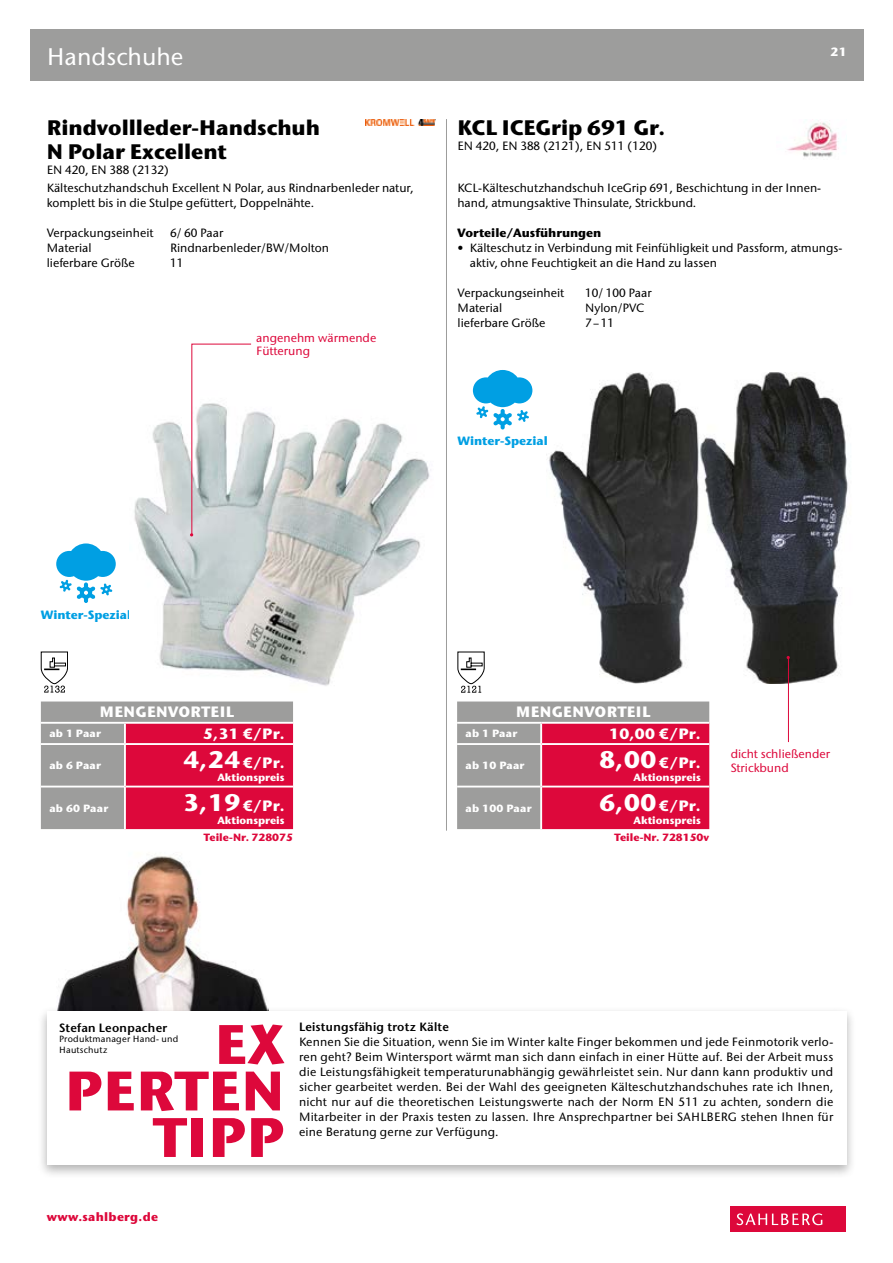
<style>
.page{position:relative;width:893px;height:1263px;background:#fff}
.page>*{position:absolute;margin:0;border:0;box-sizing:border-box;transform-origin:0 0}
.t1{font:700 55.5px/46.5px "Stone Sans ITC";letter-spacing:.01em;color:#dd083b;text-align:right}
.t2{font:500 24px "Stone Sans ITC";color:#fff}
.t3{font:700 21px/24px "Stone Sans ITC";color:#000}
.t4{font:700 15px "Stone Sans ITC";letter-spacing:.025em;color:#fff}
.t5{font:500 12px/15px "Stone Sans ITC";color:#000}
.t6{font:500 12px/13.5px "Stone Sans ITC";color:#dd083b}
.t7{font:600 12px "Stone Sans ITC";letter-spacing:.025em;color:#000}
.t8{font:700 12px "Stone Sans ITC";color:#009fe3}
.t9{font:700 12px "Stone Sans ITC";color:#000}
.t10{font:700 12px "Stone Sans ITC";letter-spacing:.025em;color:#dd083b}
.t11{font:700 12px "Stone Sans ITC";color:#fff}
.t12{font:700 10.5px "Stone Sans ITC";color:#fff}
.t13{font:700 10.5px "Stone Sans ITC";color:#dd083b}
.t14{font:700 10.5px "Stone Sans ITC";letter-spacing:.025em;color:#fff}
.t15{font:500 9px/10.8px "Stone Sans ITC";letter-spacing:.025em;color:#000}
.s1{font-size:24px}
</style>
<div class="page">
<div style="left:730px;top:1207px;width:116px;height:25px;background:#dd083b"></div>
<svg style="left:736px;top:1213px;width:86px;height:12px"></svg>
<div style="left:30px;top:30px;width:833px;height:51px;background:#9d9d9c"></div>
<svg style="left:457px;top:701px;width:252px;height:128px;background:#c2516c"></svg>
<hr style="left:541px;top:743px;width:168px;height:2px;background:#fff">
<hr style="left:542px;top:786px;width:167px;height:1px;background:#fff">
<hr style="left:540px;top:745px;width:2px;height:41px;background:#fff">
<hr style="left:540px;top:786px;width:2px;height:43px;background:#fff">
<img style="left:58px;top:856px;width:209px;height:150px">
<hr style="left:446px;top:119px;width:1px;height:712px;background:#9d9d9c">
<img style="left:549px;top:372px;width:299px;height:311px">
<img style="left:366px;top:119px;width:70px;height:6px">
<img style="left:134px;top:411px;width:296px;height:275px">
<svg style="left:41px;top:652px;width:27px;height:41px"></svg>
<svg style="left:458px;top:652px;width:26px;height:41px"></svg>
<div style="left:37px;top:1006px;width:819px;height:173px;background:#000;opacity:.3"></div>
<div style="left:47px;top:1011px;width:799px;height:154px;background:#fff"></div>
<svg style="left:190px;top:344px;width:62px;height:192px"></svg>
<hr style="left:788px;top:656px;width:1px;height:86px;background:#dd083b">
<svg style="left:41px;top:701px;width:252px;height:128px;background:#c2516b"></svg>
<hr style="left:125px;top:743px;width:168px;height:2px;background:#fff">
<hr style="left:126px;top:786px;width:167px;height:1px;background:#fff">
<hr style="left:124px;top:745px;width:2px;height:41px;background:#fff">
<hr style="left:124px;top:786px;width:2px;height:43px;background:#fff">
<svg style="left:56px;top:543px;width:60px;height:60px"></svg>
<svg style="left:473px;top:370px;width:59px;height:59px"></svg>
<img style="left:787px;top:119px;width:52px;height:38px">
<h2 class="t2" style="left:47px;top:42px;width:138px">Handschuhe</h2>
<h3 class="t3" style="left:47px;top:115px;width:275px">Rindvollleder-Handschuh<br>N Polar Excellent</h3>
<p class="t5" style="left:47px;top:161px;width:368px;line-height:18px">EN 420, EN 388 (2132)<br>Kälteschutzhandschuh Excellent N Polar, aus Rindnarbenleder natur,</p>
<p class="t5" style="left:47px;top:195px;width:269px">komplett bis in die Stulpe gefüttert, Doppelnähte.</p>
<p class="t5" style="left:47px;top:225px;width:108px">Verpackungseinheit</p>
<p class="t5" style="left:170px;top:225px;width:55px">6/ 60 Paar</p>
<p class="t5" style="left:47px;top:240px;width:46px">Material</p>
<p class="t5" style="left:170px;top:240px;width:160px">Rindnarbenleder/BW/Molton</p>
<p class="t5" style="left:47px;top:255px;width:89px">lieferbare Größe</p>
<p class="t5" style="left:170px;top:255px;width:15px">11</p>
<p class="t6" style="left:256px;top:331px;width:122px">angenehm wärmende<br>Fütterung</p>
<p class="t11" style="left:830px;top:43px;width:18px">21</p>
<h3 class="t3" style="left:458px;top:115px;width:209px">KCL ICEGrip 691 Gr.</h3>
<p class="t5" style="left:458px;top:138px;width:201px">EN 420, EN 388 (2121), EN 511 (120)</p>
<p class="t5" style="left:458px;top:180px;width:365px">KCL-Kälteschutzhandschuh IceGrip 691, Beschichtung in der Innen&shy;hand, atmungsaktive Thinsulate, Strickbund.</p>
<p class="t9" style="left:458px;top:225px;width:145px">Vorteile/Ausführungen</p>
<p class="t5" style="left:470px;top:240px;width:374px;text-indent:-12px">• Kälteschutz in Verbindung mit Feinfühligkeit und Passform, atmungs&shy;aktiv, ohne Feuchtigkeit an die Hand zu lassen</p>
<p class="t5" style="left:458px;top:285px;width:108px">Verpackungseinheit</p>
<p class="t5" style="left:585px;top:285px;width:68px">10/ 100 Paar</p>
<p class="t5" style="left:458px;top:300px;width:46px">Material</p>
<p class="t5" style="left:585px;top:300px;width:61px">Nylon/PVC</p>
<p class="t5" style="left:458px;top:315px;width:89px">lieferbare Größe</p>
<p class="t5" style="left:585px;top:315px;width:30px">7–11</p>
<p class="t8" style="left:458px;top:433px;width:92px">Winter-Spezial</p>
<p class="t8" style="left:41px;top:606px;width:92px">Winter-Spezial</p>
<p class="t4" style="left:100px;top:702px;width:136px">MENGENVORTEIL</p>
<p class="t12" style="left:49px;top:727px;width:53px">ab 1 Paar</p>
<p class="t4" style="left:203px;top:724px;width:83px">5,31 €/Pr.</p>
<p class="t12" style="left:49px;top:758px;width:53px">ab 6 Paar</p>
<p class="t4" style="left:183px;top:752px;width:103px"><span class="s1">4,24</span> €/Pr.</p>
<p class="t12" style="left:217px;top:770px;width:69px">Aktionspreis</p>
<p class="t12" style="left:49px;top:801px;width:60px">ab 60 Paar</p>
<p class="t4" style="left:183px;top:795px;width:103px"><span class="s1">3,19</span> €/Pr.</p>
<p class="t12" style="left:217px;top:813px;width:69px">Aktionspreis</p>
<p class="t13" style="left:204px;top:830px;width:91px">Teile-Nr. 728075</p>
<p class="t4" style="left:516px;top:702px;width:136px">MENGENVORTEIL</p>
<p class="t12" style="left:466px;top:727px;width:53px">ab 1 Paar</p>
<p class="t4" style="left:609px;top:724px;width:93px">10,00 €/Pr.</p>
<p class="t12" style="left:466px;top:758px;width:60px">ab 10 Paar</p>
<p class="t4" style="left:600px;top:752px;width:103px"><span class="s1">8,00</span> €/Pr.</p>
<p class="t12" style="left:634px;top:770px;width:69px">Aktionspreis</p>
<p class="t14" style="left:466px;top:801px;width:68px">ab 100 Paar</p>
<p class="t4" style="left:600px;top:795px;width:103px"><span class="s1">6,00</span> €/Pr.</p>
<p class="t12" style="left:634px;top:813px;width:69px">Aktionspreis</p>
<p class="t13" style="left:614px;top:830px;width:96px">Teile-Nr. 728150v</p>
<p class="t6" style="left:731px;top:747px;width:101px">dicht schließender<br>Strickbund</p>
<p class="t7" style="left:59px;top:1019px;width:110px">Stefan Leonpacher</p>
<p class="t15" style="left:59px;top:1034px;width:121px">Produktmanager Hand- und<br>Hautschutz</p>
<h1 class="t1" style="left:65px;top:1021px;width:221px">EX<br>PERTEN<br>TIPP</h1>
<p class="t7" style="left:299px;top:1019px;width:151px">Leistungsfähig trotz Kälte</p>
<p class="t5" style="left:299px;top:1035px;width:536px;text-align:justify">Kennen Sie die Situation, wenn Sie im Winter kalte Finger bekommen und jede Feinmotorik verlo&shy;ren geht? Beim Wintersport wärmt man sich dann einfach in einer Hütte auf. Bei der Arbeit muss die Leistungsfähigkeit temperaturunabhängig gewährleistet sein. Nur dann kann produktiv und sicher gearbeitet werden. Bei der Wahl des geeigneten Kälteschutzhandschuhes rate ich Ihnen, nicht nur auf die theoretischen Leistungswerte nach der Norm EN 511 zu achten, sondern die Mitarbeiter in der Praxis testen zu lassen. Ihre Ansprechpartner bei SAHLBERG stehen Ihnen für eine Beratung gerne zur Verfügung.</p>
<p class="t10" style="left:47px;top:1209px;width:113px">www.sahlberg.de</p>
</div>
